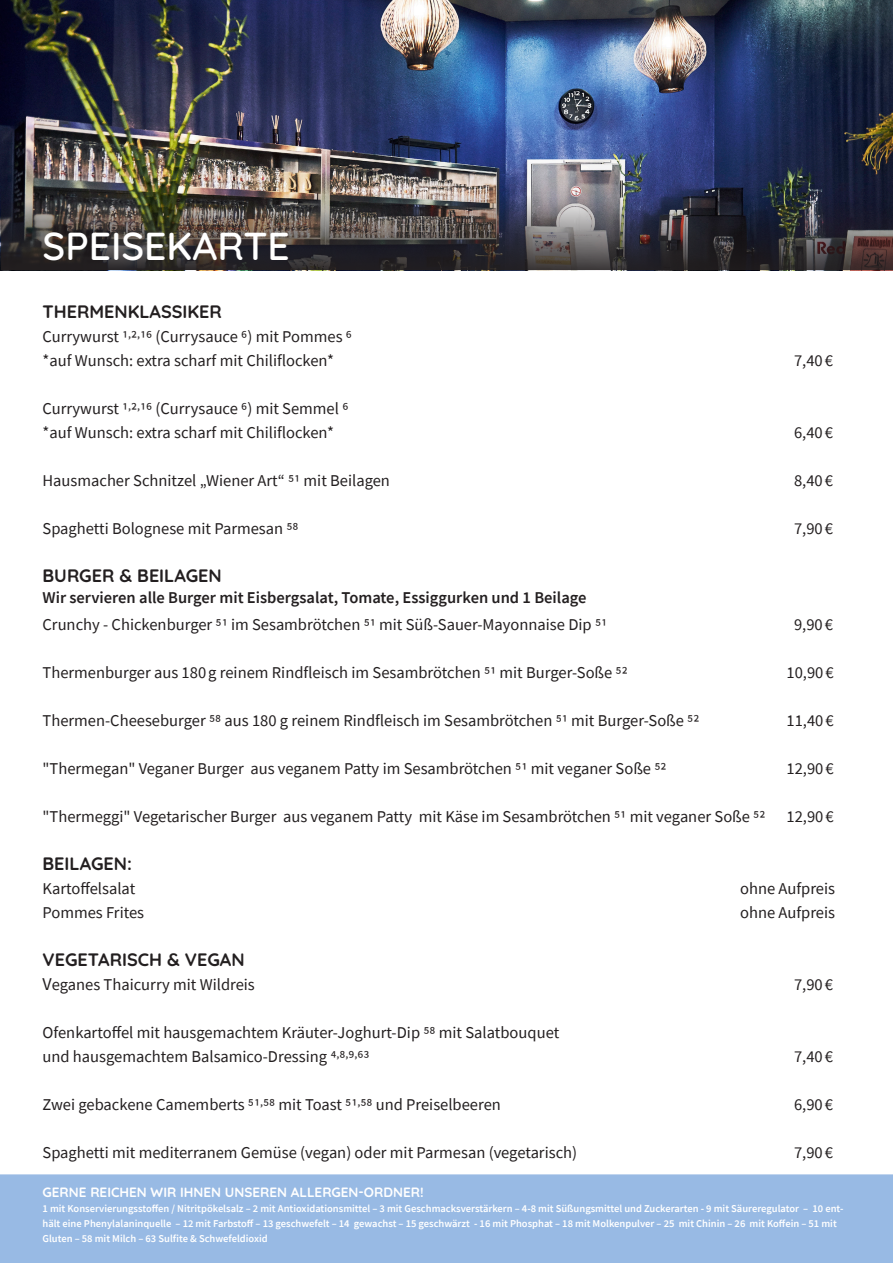
<style>
.page{position:relative;width:893px;height:1263px;background:#fff}
.page>*{position:absolute;margin:0;border:0;box-sizing:border-box;transform-origin:0 0}
.t1{font:600 39px "Quicksand";color:#fff}
.t2{font:700 18px "Quicksand";color:#231f20}
.t3{font:16.5px "Source Sans Pro";color:#231f20}
.t4{font:600 16.5px "Source Sans Pro";color:#231f20}
.t5{font:700 13.5px "Quicksand";color:#fff}
.t6{font:600 10.5px/15px "Source Sans Pro";color:#fff}
.s1{font-size:18px}
</style>
<div class="page">
<div style="left:0;top:1174px;width:893px;height:89px;background:#98bae4"></div>
<img style="left:0;top:0;width:893px;height:270px">
<img style="left:1px;top:117px;width:891px;height:152px">
<p class="t1" style="left:43px;top:216px;width:249px">SPEISEKARTE</p>
<p class="t2" style="left:43px;top:298px;width:181px">THERMENKLASSIKER</p>
<p class="t3" style="left:43px;top:326px;width:311px">Currywurst 1,2,16 (Currysauce 6) mit Pommes 6</p>
<p class="t3" style="left:43px;top:350px;width:293px">*auf Wunsch: extra scharf mit Chiliflocken*</p>
<p class="t3" style="left:794px;top:350px;width:40px">7,40 €</p>
<p class="t3" style="left:43px;top:398px;width:307px">Currywurst 1,2,16 (Currysauce 6) mit Semmel 6</p>
<p class="t3" style="left:43px;top:422px;width:293px">*auf Wunsch: extra scharf mit Chiliflocken*</p>
<p class="t3" style="left:794px;top:422px;width:40px">6,40 €</p>
<p class="t3" style="left:43px;top:470px;width:349px">Hausmacher Schnitzel „Wiener Art“ 51 mit Beilagen</p>
<p class="t3" style="left:794px;top:470px;width:40px">8,40 €</p>
<p class="t3" style="left:43px;top:518px;width:258px">Spaghetti Bolognese mit Parmesan 58</p>
<p class="t3" style="left:794px;top:518px;width:40px">7,90 €</p>
<p class="t2" style="left:43px;top:562px;width:181px">BURGER &amp; BEILAGEN</p>
<p class="t4" style="left:43px;top:587px;width:545px">Wir servieren alle Burger mit Eisbergsalat, Tomate, Essiggurken und 1 Beilage</p>
<p class="t3" style="left:43px;top:614px;width:566px">Crunchy - Chickenburger 51 im Sesambrötchen 51 mit Süß-Sauer-Mayonnaise Dip 51</p>
<p class="t3" style="left:794px;top:614px;width:40px">9,90 €</p>
<p class="t3" style="left:43px;top:662px;width:587px">Thermenburger aus 180g reinem Rindfleisch im Sesambrötchen 51 mit Burger-Soße 52</p>
<p class="t3" style="left:787px;top:662px;width:49px">10,90 €</p>
<p class="t3" style="left:43px;top:710px;width:658px">Thermen-Cheeseburger 58 aus 180 g reinem Rindfleisch im Sesambrötchen 51 mit Burger-Soße 52</p>
<p class="t3" style="left:787px;top:710px;width:49px">11,40 €</p>
<p class="t3" style="left:43px;top:758px;width:625px">"Thermegan" Veganer Burger aus veganem Patty im Sesambrötchen 51 mit veganer Soße 52</p>
<p class="t3" style="left:787px;top:758px;width:49px">12,90 €</p>
<p class="t3" style="left:43px;top:806px;width:724px">"Thermeggi" Vegetarischer Burger aus veganem Patty mit Käse im Sesambrötchen 51 mit veganer Soße 52</p>
<p class="t3" style="left:787px;top:806px;width:49px">12,90 €</p>
<p class="t2" style="left:43px;top:850px;width:91px">BEILAGEN:</p>
<p class="t3" style="left:43px;top:878px;width:94px">Kartoffelsalat</p>
<p class="t3" style="left:740px;top:878px;width:96px">ohne Aufpreis</p>
<p class="t3" style="left:43px;top:902px;width:103px">Pommes Frites</p>
<p class="t3" style="left:740px;top:902px;width:96px">ohne Aufpreis</p>
<p class="t2" style="left:43px;top:946px;width:204px">VEGETARISCH &amp; VEGAN</p>
<p class="t3" style="left:43px;top:974px;width:214px"><span class="s1">V</span>eganes Thaicurry mit Wildreis</p>
<p class="t3" style="left:794px;top:974px;width:40px">7,90 €</p>
<p class="t3" style="left:43px;top:1022px;width:518px">Ofenkartoffel mit hausgemachtem Kräuter-Joghurt-Dip 58 mit Salatbouquet</p>
<p class="t3" style="left:43px;top:1046px;width:328px">und hausgemachtem Balsamico-Dressing 4,8,9,63</p>
<p class="t3" style="left:794px;top:1046px;width:40px">7,40 €</p>
<p class="t3" style="left:43px;top:1094px;width:460px">Zwei gebackene Camemberts 51,58 mit Toast 51,58 und Preiselbeeren</p>
<p class="t3" style="left:794px;top:1094px;width:40px">6,90 €</p>
<p class="t3" style="left:43px;top:1142px;width:536px">Spaghetti mit mediterranem Gemüse (vegan) oder mit Parmesan (vegetarisch)</p>
<p class="t3" style="left:794px;top:1142px;width:40px">7,90 €</p>
<p class="t5" style="left:43px;top:1182px;width:383px">GERNE REICHEN WIR IHNEN UNSEREN ALLERGEN-ORDNER!</p>
<p class="t6" style="left:43px;top:1201px;width:802px">1 mit Konservierungsstoffen / Nitritpökelsalz – 2 mit Antioxidationsmittel – 3 mit Geschmacksverstärkern – 4-8 mit Süßungsmittel und Zuckerarten - 9 mit Säureregulator – 10 ent&shy;hält eine Phenylalaninquelle – 12 mit Farbstoff – 13 geschwefelt – 14 gewachst – 15 geschwärzt - 16 mit Phosphat – 18 mit Molkenpulver – 25 mit Chinin – 26 mit Koffein – 51 mit<br>Gluten – 58 mit Milch – 63 Sulfite &amp; Schwefeldioxid</p>
</div>
